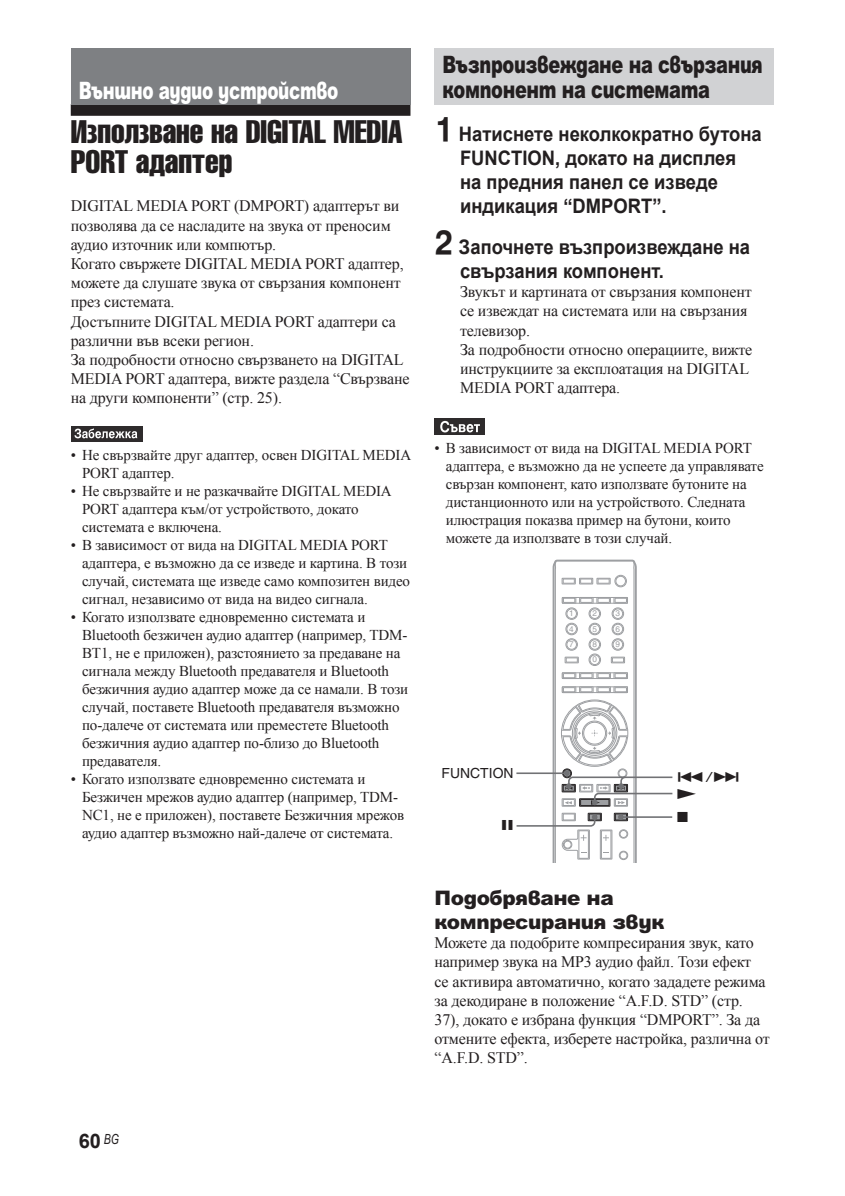
<style>
.page{position:relative;width:845px;height:1196px;background:#fff}
.page>*{position:absolute;margin:0;border:0;box-sizing:border-box;transform-origin:0 0}
.t1{font:32px/30px "SP Helicon Compressed";color:#231f20}
.t2{font:900 24px/24.8px "SP Ariel";letter-spacing:-.02em;color:#231f20;scale:.74 1}
.t3{font:900 24px "SP Ariel";letter-spacing:-.02em;color:#fff;scale:.7 1}
.t4{font:700 20px/24px "Arial";color:#231f20;scale:.92 1}
.t5{font:900 20px/24px "SP Ariel";letter-spacing:-.02em;color:#231f20}
.t6{font:700 20px "Arial";color:#231f20}
.t7{font:16px/19.2px "Times New Roman";letter-spacing:-.01em;color:#231f20}
.t8{font:15px/18px "Times New Roman";letter-spacing:-.01em;color:#231f20}
.t9{font:14px "Helvetica";color:#231f20}
.t10{font:14px "Sony PS Common";color:#231f20}
.t11{font:8.2px "Helvetica";color:#9d9fa2}
.s1{font-family:"Hebar U Bold";font-weight:400;font-size:34px}
</style>
<div class="page">
<div style="left:71px;top:104px;width:339px;height:12px;background:#231f20"></div>
<div style="left:71px;top:426px;width:71px;height:16px;background:#2e2b2c"></div>
<svg style="left:74px;top:428px;width:63px;height:10px"></svg>
<div style="left:71px;top:48px;width:339px;height:57px;background:#7e8083"></div>
<div style="left:434px;top:416px;width:52px;height:19px;background:linear-gradient(to right,#2e2b2c,#2e2b2c)"></div>
<div style="left:434px;top:419px;width:51px;height:16px;background:#2e2b2c"></div>
<svg style="left:440px;top:421px;width:40px;height:11px"></svg>
<div style="left:434px;top:48px;width:340px;height:57px;background:#d1d2d4"></div>
<svg style="left:516px;top:561px;width:156px;height:301px"></svg>
<hr style="left:516px;top:772px;width:50px;height:2px;background:#717275">
<h2 class="t3" style="left:79px;top:82px;width:372px">Външно аудио устройство</h2>
<h1 class="t1" style="left:71px;top:118px;width:333px">Използване на DIGITAL MEDIA<br>PORT адаптер</h1>
<p class="t7" style="left:71px;top:196px;width:340px">DIGITAL MEDIA PORT (DMPORT) адаптерът ви позволява да се насладите на звука от преносим аудио източник или компютър.<br>Когато свържете DIGITAL MEDIA PORT адаптер, можете да слушате звука от свързания компонент през системата.<br>Достъпните DIGITAL MEDIA PORT адаптери са различни във всеки регион.<br>За подробности относно свързването на DIGITAL MEDIA PORT адаптера, вижте раздела “Свързване на други компоненти” (стр. 25).</p>
<p class="t8" style="left:82px;top:446px;width:330px;text-indent:-11px">• Не свързвайте друг адаптер, освен DIGITAL MEDIA<br>PORT адаптер.</p>
<p class="t8" style="left:82px;top:482px;width:311px;text-indent:-11px">• Не свързвайте и не разкачвайте DIGITAL MEDIA<br>PORT адаптера към/от устройството, докато системата е включена.</p>
<p class="t8" style="left:82px;top:536px;width:329px;text-indent:-11px">• В зависимост от вида на DIGITAL MEDIA PORT адаптера, е възможно да се изведе и картина. В този случай, системата ще изведе само композитен видео сигнал, независимо от вида на видео сигнала.</p>
<p class="t8" style="left:82px;top:608px;width:327px;text-indent:-11px">• Когато използвате едновременно системата и Bluetooth безжичен аудио адаптер (например, TDM-BT1, не е приложен), разстоянието за предаване на сигнала между Bluetooth предавателя и Bluetooth безжичния аудио адаптер може да се намали. В този случай, поставете Bluetooth предавателя възможно по-далече от системата или преместете Bluetooth безжичния аудио адаптер по-близо до Bluetooth предавателя.</p>
<p class="t8" style="left:82px;top:770px;width:323px;text-indent:-11px">• Когато използвате едновременно системата и Безжичен мрежов аудио адаптер (например, TDM-NC1, не е приложен), поставете Безжичния мрежов аудио адаптер възможно най-далече от системата.</p>
<h2 class="t2" style="left:442px;top:55px;width:434px">Възпроизвеждане на свързания компонент на системата</h2>
<h3 class="t4" style="left:460px;top:122px;width:329px;text-indent:-25px"><span class="s1">1</span> Натиснете неколкократно бутона<br>FUNCTION, докато на дисплея на предния панел се изведе индикация “DMPORT”.</h3>
<h3 class="t4" style="left:460px;top:235px;width:317px;text-indent:-26px"><span class="s1">2</span> Започнете възпроизвеждане на свързания компонент.</h3>
<p class="t7" style="left:460px;top:282px;width:294px">Звукът и картината от свързания компонент се извеждат на системата или на свързания телевизор.<br>За подробности относно операциите, вижте инструкциите за експлоатация на DIGITAL MEDIA PORT адаптера.</p>
<p class="t8" style="left:446px;top:439px;width:319px;text-indent:-11px">• В зависимост от вида на DIGITAL MEDIA PORT адаптера, е възможно да не успеете да управлявате свързан компонент, като използвате бутоните на дистанционното или на устройството. Следната илюстрация показва пример на бутони, които можете да използвате в този случай.</p>
<p class="t11" style="left:569px;top:610px;width:6px">1</p>
<p class="t11" style="left:592px;top:610px;width:6px">2</p>
<p class="t11" style="left:615px;top:610px;width:6px">3</p>
<p class="t11" style="left:569px;top:626px;width:6px">4</p>
<p class="t11" style="left:592px;top:626px;width:6px">5</p>
<p class="t11" style="left:615px;top:626px;width:6px">6</p>
<p class="t11" style="left:569px;top:641px;width:6px">7</p>
<p class="t11" style="left:592px;top:641px;width:6px">8</p>
<p class="t11" style="left:615px;top:641px;width:6px">9</p>
<p class="t11" style="left:592px;top:656px;width:6px">0</p>
<p class="t9" style="left:441px;top:768px;width:74px">FUNCTION</p>
<p class="t10" style="left:677px;top:769px;width:64px">./&gt;</p>
<p class="t10" style="left:501px;top:817px;width:14px">X</p>
<p class="t10" style="left:676px;top:786px;width:21px">N</p>
<p class="t10" style="left:676px;top:809px;width:14px">x</p>
<h3 class="t5" style="left:434px;top:888px;width:231px">Подобряване на компресирания звук</h3>
<p class="t7" style="left:434px;top:933px;width:337px">Можете да подобрите компресирания звук, като например звука на МР3 аудио файл. Този ефект<br>се активира автоматично, когато зададете режима за декодиране в положение “A.F.D. STD” (стр.<br>37), докато е избрана функция “DMPORT”. За да отмените ефекта, изберете настройка, различна от “A.F.D. STD”.</p>
<h3 class="t6" style="left:79px;top:1130px;width:42px">60 <sup>BG</sup></h3>
</div>
